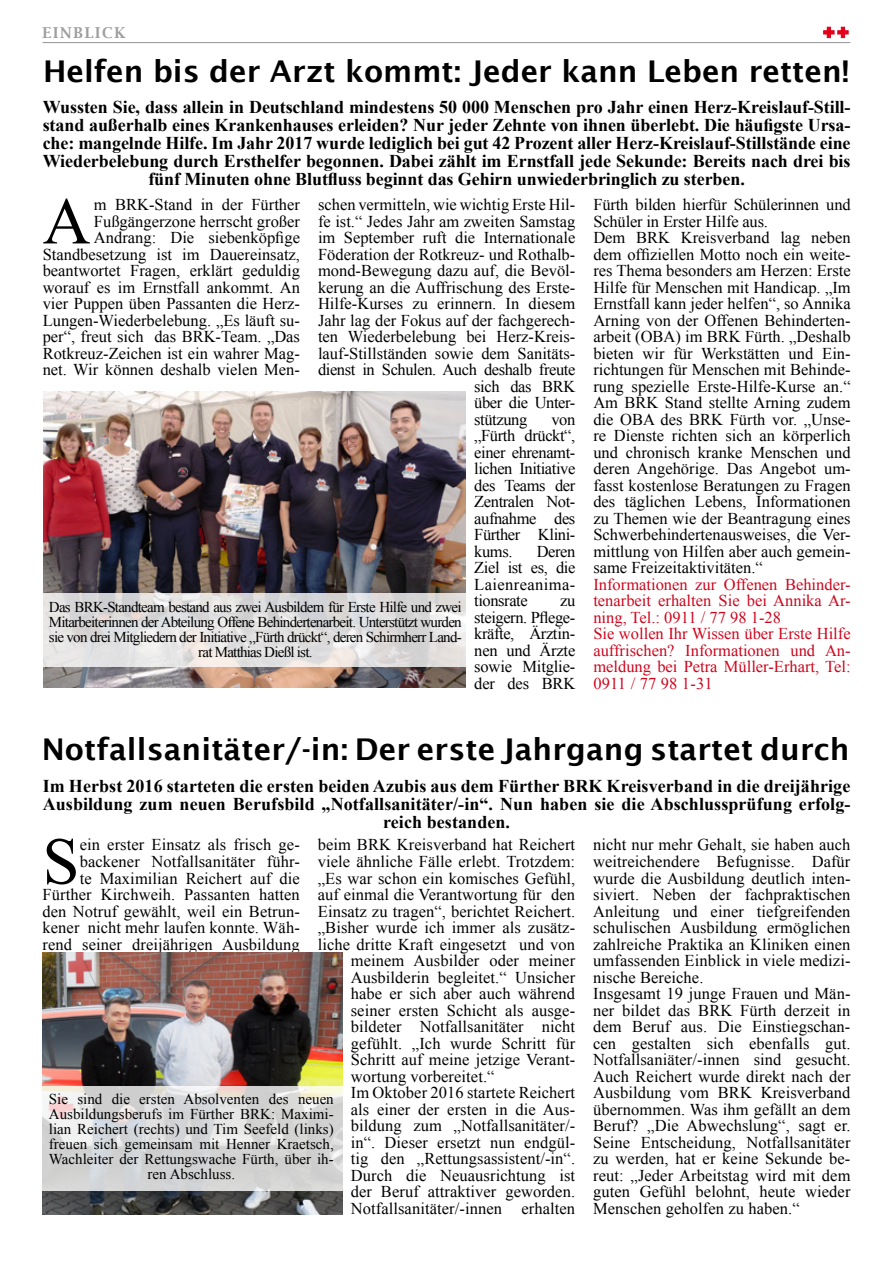
<style>
.page{position:relative;width:893px;height:1263px;background:#fff}
.page>*{position:absolute;margin:0;border:0;box-sizing:border-box;transform-origin:0 0}
.t1{font:66.3px "Times New Roman";color:#000}
.t2{font:600 30px "Lucida Sans";letter-spacing:.005em;color:#000}
.t3{font:700 18px/18px "Times New Roman";letter-spacing:-.005em;color:#000;text-align:center}
.t4{font:16.5px/16.5px "Times New Roman";letter-spacing:.005em;color:#000;text-align:justify}
.t5{font:16.5px/16.5px "Times New Roman";color:#cd071e}
.t6{font:16.5px "Times New Roman";letter-spacing:-.025em;color:#000}
.t7{font:15px/15px "Times New Roman";letter-spacing:-.05em;color:#000;text-align:center}
.t8{font:15px/15px "Times New Roman";color:#000;text-align:center}
.t9{font:600 15px "Lucida Bright";letter-spacing:.11em;color:#9c9e9f}
</style>
<div class="page">
<hr style="left:43px;top:42px;width:807px;height:1px;background:#9c9e9f">
<svg style="left:823px;top:27px;width:25px;height:11px"></svg>
<img style="left:43px;top:952px;width:299px;height:262px">
<svg style="left:42px;top:1086px;width:301px;height:104px;background:#d8d8d8"></svg>
<img style="left:44px;top:391px;width:422px;height:297px">
<svg style="left:43px;top:593px;width:423px;height:73px;background:#e0dfdf"></svg>
<p class="t9" style="left:43px;top:24px;width:85px">EINBLICK</p>
<h2 class="t2" style="left:43px;top:54px;width:808px">Helfen bis der Arzt kommt: Jeder kann Leben retten!</h2>
<p class="t3" style="left:43px;top:98px;width:809px">Wussten Sie, dass allein in Deutschland mindestens 50 000 Menschen pro Jahr einen Herz-Kreislauf-Still&shy;stand außerhalb eines Krankenhauses erleiden? Nur jeder Zehnte von ihnen überlebt. Die häufigste Ursa&shy;che: mangelnde Hilfe. Im Jahr 2017 wurde lediglich bei gut 42 Prozent aller Herz-Kreislauf-Stillstände eine Wiederbelebung durch Ersthelfer begonnen. Dabei zählt im Ernstfall jede Sekunde: Bereits nach drei bis fünf Minuten ohne Blutfluss beginnt das Gehirn unwiederbringlich zu sterben.</p>
<h1 class="t1" style="left:43px;top:174px;width:49px">A</h1>
<p class="t4" style="left:43px;top:196px;width:259px;text-align:right">m BRK-Stand in der Fürther Fußgängerzone herrscht großer Andrang: Die siebenköpfige Standbesetzung ist im Dauereinsatz, beantwortet Fragen, erklärt geduldig worauf es im Ernstfall ankommt. An vier Puppen üben Passanten die Herz-Lungen-Wiederbelebung. „Es läuft su&shy;per“, freut sich das BRK-Team. „Das Rotkreuz-Zeichen ist ein wahrer Mag&shy;net. Wir können deshalb vielen Men-</p>
<p class="t4" style="left:318px;top:196px;width:259px">schen vermitteln, wie wichtig Erste Hil-</p>
<p class="t4" style="left:593px;top:196px;width:259px;text-align:left">Fürth bilden hierfür Schülerinnen und Schüler in Erster Hilfe aus.<br>Dem BRK Kreisverband lag neben dem offiziellen Motto noch ein weite&shy;res Thema besonders am Herzen: Erste Hilfe für Menschen mit Handicap. „Im Ernstfall kann jeder helfen“, so Annika Arning von der Offenen Behinderten&shy;arbeit (OBA) im BRK Fürth. „Deshalb bieten wir für Werkstätten und Ein&shy;richtungen für Menschen mit Behinde&shy;rung spezielle Erste-Hilfe-Kurse an.“ Am BRK Stand stellte Arning zudem die OBA des BRK Fürth vor. „Unse&shy;re Dienste richten sich an körperlich und chronisch kranke Menschen und deren Angehörige. Das Angebot um&shy;fasst kostenlose Beratungen zu Fragen des täglichen Lebens, Informationen zu Themen wie der Beantragung eines Schwerbehindertenausweises, die Ver&shy;mittlung von Hilfen aber auch gemein&shy;same Freizeitaktivitäten.“</p>
<p class="t5" style="left:593px;top:576px;width:259px">Informationen zur Offenen Behinder&shy;tenarbeit erhalten Sie bei Annika Ar&shy;ning, Tel.: 0911 / 77 98 1-28<br>Sie wollen Ihr Wissen über Erste Hilfe auffrischen? Informationen und An&shy;meldung bei Petra Müller-Erhart, Tel:<br>0911 / 77 98 1-31</p>
<p class="t4" style="left:318px;top:213px;width:259px">fe ist.“ Jedes Jahr am zweiten Samstag</p>
<p class="t4" style="left:318px;top:229px;width:259px">im September ruft die Internationale</p>
<p class="t4" style="left:318px;top:246px;width:259px">Föderation der Rotkreuz- und Rothalb-</p>
<p class="t4" style="left:318px;top:262px;width:259px">mond-Bewegung dazu auf, die Bevöl-</p>
<p class="t4" style="left:318px;top:279px;width:259px">kerung an die Auffrischung des Erste-</p>
<p class="t4" style="left:318px;top:295px;width:259px">Hilfe-Kurses zu erinnern. In diesem</p>
<p class="t4" style="left:318px;top:312px;width:259px">Jahr lag der Fokus auf der fachgerech-</p>
<p class="t4" style="left:318px;top:328px;width:259px">ten Wiederbelebung bei Herz-Kreis-</p>
<p class="t4" style="left:318px;top:345px;width:259px">lauf-Stillständen sowie dem Sanitäts-</p>
<p class="t6" style="left:318px;top:358px;width:259px">dienst in Schulen. Auch deshalb freute</p>
<p class="t6" style="left:474px;top:375px;width:103px">sich das BRK</p>
<p class="t6" style="left:474px;top:391px;width:103px">über die Unter-</p>
<p class="t6" style="left:474px;top:408px;width:55px">stützung</p>
<p class="t4" style="left:474px;top:411px;width:103px;text-indent:77px">von „Fürth drückt“, einer ehrenamt&shy;lichen Initiative des Teams der Zentralen Not&shy;aufnahme des Fürther Klini&shy;kums.</p>
<p class="t4" style="left:474px;top:543px;width:103px;text-indent:62px">Deren Ziel ist es, die Laienreanima&shy;tionsrate</p>
<p class="t4" style="left:474px;top:592px;width:103px;text-indent:86px">zu steigern. Pflege&shy;kräfte, Ärztin&shy;nen und Ärzte sowie Mitglie&shy;der des BRK</p>
<p class="t7" style="left:49px;top:599px;width:414px">Das BRK-Standteam bestand aus zwei Ausbildern für Erste Hilfe und zwei Mitarbeiterinnen der Abteilung Offene Behindertenarbeit. Unterstützt wurden sie von drei Mitgliedern der Initiative „Fürth drückt“, deren Schirmherr Land&shy;rat Matthias Dießl ist.</p>
<h2 class="t2" style="left:42px;top:732px;width:809px">Notfallsanitäter/-in: Der erste Jahrgang startet durch</h2>
<p class="t3" style="left:43px;top:776px;width:809px">Im Herbst 2016 starteten die ersten beiden Azubis aus dem Fürther BRK Kreisverband in die dreijährige<br>Ausbildung zum neuen Berufsbild „Notfallsanitäter/-in“. Nun haben sie die Abschlussprüfung erfolg&shy;reich bestanden.</p>
<h1 class="t1" style="left:43px;top:814px;width:38px">S</h1>
<p class="t4" style="left:43px;top:836px;width:259px;text-align:right">ein erster Einsatz als frisch ge&shy;backener Notfallsanitäter führ-<br>te Maximilian Reichert auf die Fürther Kirchweih. Passanten hatten den Notruf gewählt, weil ein Betrun&shy;kener nicht mehr laufen konnte. Wäh&shy;rend seiner dreijährigen Ausbildung</p>
<p class="t4" style="left:318px;top:836px;width:259px">beim BRK Kreisverband hat Reichert</p>
<p class="t4" style="left:318px;top:853px;width:259px">viele ähnliche Fälle erlebt. Trotzdem:</p>
<p class="t4" style="left:318px;top:869px;width:259px">„Es war schon ein komisches Gefühl,</p>
<p class="t4" style="left:318px;top:886px;width:259px">auf einmal die Verantwortung für den</p>
<p class="t4" style="left:318px;top:902px;width:259px">Einsatz zu tragen“, berichtet Reichert.</p>
<p class="t4" style="left:318px;top:919px;width:259px">„Bisher wurde ich immer als zusätz-</p>
<p class="t4" style="left:318px;top:935px;width:259px">liche dritte Kraft eingesetzt und von</p>
<p class="t4" style="left:351px;top:952px;width:226px">meinem Ausbilder oder meiner</p>
<p class="t4" style="left:351px;top:968px;width:226px">Ausbilderin begleitet.“ Unsicher</p>
<p class="t4" style="left:351px;top:985px;width:226px">habe er sich aber auch während</p>
<p class="t4" style="left:351px;top:1001px;width:226px">seiner ersten Schicht als ausge-</p>
<p class="t4" style="left:351px;top:1018px;width:226px">bildeter Notfallsanitäter nicht</p>
<p class="t4" style="left:351px;top:1034px;width:226px">gefühlt. „Ich wurde Schritt für</p>
<p class="t4" style="left:351px;top:1051px;width:226px">Schritt auf meine jetzige Verant-</p>
<p class="t4" style="left:351px;top:1067px;width:145px">wortung vorbereitet.“</p>
<p class="t4" style="left:351px;top:1084px;width:226px">Im Oktober 2016 startete Reichert</p>
<p class="t4" style="left:351px;top:1100px;width:226px">als einer der ersten in die Aus-</p>
<p class="t4" style="left:351px;top:1117px;width:226px">bildung zum „Notfallsanitäter/-</p>
<p class="t4" style="left:351px;top:1133px;width:226px">in“. Dieser ersetzt nun endgül-</p>
<p class="t4" style="left:351px;top:1150px;width:226px">tig den „Rettungsassistent/-in“.</p>
<p class="t4" style="left:351px;top:1166px;width:226px">Durch die Neuausrichtung ist</p>
<p class="t4" style="left:351px;top:1183px;width:226px">der Beruf attraktiver geworden.</p>
<p class="t4" style="left:351px;top:1199px;width:226px">Notfallsanitäter/-innen erhalten</p>
<p class="t8" style="left:49px;top:1091px;width:286px">Sie sind die ersten Absolventen des neuen Ausbildungsberufs im Fürther BRK: Maximi&shy;lian Reichert (rechts) und Tim Seefeld (links) freuen sich gemeinsam mit Henner Kraetsch, Wachleiter der Rettungswache Fürth, über ih&shy;ren Abschluss.</p>
<p class="t4" style="left:593px;top:836px;width:259px;text-align:left">nicht nur mehr Gehalt, sie haben auch weitreichendere Befugnisse. Dafür wurde die Ausbildung deutlich inten&shy;siviert. Neben der fachpraktischen Anleitung und einer tiefgreifenden schulischen Ausbildung ermöglichen zahlreiche Praktika an Kliniken einen umfassenden Einblick in viele medizi&shy;nische Bereiche.<br>Insgesamt 19 junge Frauen und Män&shy;ner bildet das BRK Fürth derzeit in dem Beruf aus. Die Einstiegschan&shy;cen gestalten sich ebenfalls gut.<br>Notfallsaniäter/-innen sind gesucht.<br>Auch Reichert wurde direkt nach der Ausbildung vom BRK Kreisverband übernommen. Was ihm gefällt an dem Beruf? „Die Abwechslung“, sagt er.<br>Seine Entscheidung, Notfallsanitäter zu werden, hat er keine Sekunde be&shy;reut: „Jeder Arbeitstag wird mit dem guten Gefühl belohnt, heute wieder Menschen geholfen zu haben.“</p>
</div>
